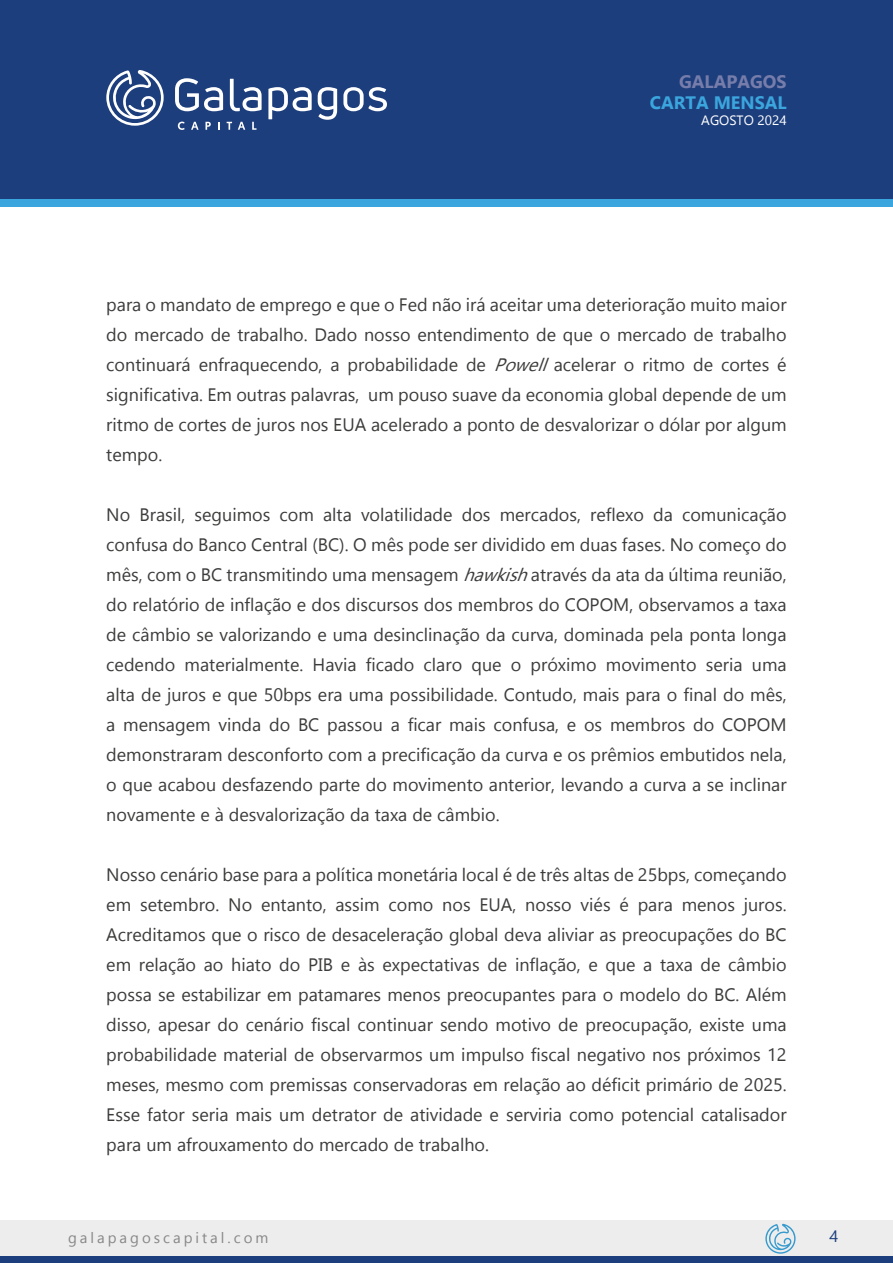
<style>
.page{position:relative;width:893px;height:1263px;background:#fff}
.page>*{position:absolute;margin:0;border:0;box-sizing:border-box;transform-origin:0 0}
.t1{font:18px/30px "Gadugi";color:#3c3c3b;text-align:justify}
.t2{font:700 18px "Gadugi";color:#3ba6de}
.t3{font:700 18px "Gadugi";color:#777dab}
.t4{font:16.5px "Gadugi";color:#1d3e7c}
.t5{font:15px "Gadugi";letter-spacing:.2em;color:#878787}
.t6{font:13.5px "Gadugi";color:#fff}
.s1{font-style:italic}
</style>
<div class="page">
<div style="left:0;top:0;width:893px;height:200px;background:#1d3e7c"></div>
<div style="left:0;top:200px;width:893px;height:7px;background:#3ba6de"></div>
<svg style="left:178px;top:122px;width:7px;height:8px"></svg>
<svg style="left:191px;top:122px;width:8px;height:8px"></svg>
<svg style="left:205px;top:122px;width:6px;height:8px"></svg>
<svg style="left:218px;top:122px;width:2px;height:8px"></svg>
<svg style="left:227px;top:122px;width:5px;height:8px"></svg>
<svg style="left:238px;top:122px;width:7px;height:8px"></svg>
<svg style="left:252px;top:122px;width:4px;height:8px"></svg>
<svg style="left:106px;top:70px;width:58px;height:56px"></svg>
<svg style="left:175px;top:78px;width:48px;height:33px"></svg>
<svg style="left:230px;top:79px;width:32px;height:32px"></svg>
<svg style="left:268px;top:87px;width:44px;height:32px"></svg>
<svg style="left:318px;top:87px;width:19px;height:33px"></svg>
<svg style="left:343px;top:87px;width:44px;height:24px"></svg>
<div style="left:0;top:1220px;width:893px;height:43px;background:#ededed"></div>
<div style="left:0;top:1256px;width:893px;height:7px;background:#1d3e7c"></div>
<svg style="left:765px;top:1224px;width:31px;height:30px"></svg>
<p class="t3" style="left:679px;top:70px;width:109px">GALAPAGOS</p>
<p class="t2" style="left:650px;top:92px;width:138px">CARTA MENSAL</p>
<p class="t6" style="left:701px;top:112px;width:87px">AGOSTO 2024</p>
<p class="t1" style="left:106px;top:289px;width:682px">para o mandato de emprego e que o Fed não irá aceitar uma deterioração muito maior do mercado de trabalho. Dado nosso entendimento de que o mercado de trabalho continuará enfraquecendo, a probabilidade de <span class="s1">Powell</span>acelerar o ritmo de cortes é significativa. Em outras palavras, um pouso suave da economia global depende de um ritmo de cortes de juros nos EUA acelerado a ponto de desvalorizar o dólar por algum tempo.</p>
<p class="t1" style="left:106px;top:499px;width:682px">No Brasil, seguimos com alta volatilidade dos mercados, reflexo da comunicação confusa do Banco Central (BC). O mês pode ser dividido em duas fases. No começo do mês, com o BC transmitindo uma mensagem <span class="s1">hawkish</span>através da ata da última reunião, do relatório de inflação e dos discursos dos membros do COPOM, observamos a taxa de câmbio se valorizando e uma desinclinação da curva, dominada pela ponta longa cedendo materialmente. Havia ficado claro que o próximo movimento seria uma alta de juros e que 50bps era uma possibilidade. Contudo, mais para o final do mês, a mensagem vinda do BC passou a ficar mais confusa, e os membros do COPOM demonstraram desconforto com a precificação da curva e os prêmios embutidos nela, o que acabou desfazendo parte do movimento anterior, levando a curva a se inclinar novamente e à desvalorização da taxa de câmbio.</p>
<p class="t1" style="left:106px;top:859px;width:682px">Nosso cenário base para a política monetária local é de três altas de 25bps, começando em setembro. No entanto, assim como nos EUA, nosso viés é para menos juros.<br>Acreditamos que o risco de desaceleração global deva aliviar as preocupações do BC em relação ao hiato do PIB e às expectativas de inflação, e que a taxa de câmbio possa se estabilizar em patamares menos preocupantes para o modelo do BC. Além disso, apesar do cenário fiscal continuar sendo motivo de preocupação, existe uma probabilidade material de observarmos um impulso fiscal negativo nos próximos 12 meses, mesmo com premissas conservadoras em relação ao déficit primário de 2025.<br>Esse fator seria mais um detrator de atividade e serviria como potencial catalisador para um afrouxamento do mercado de trabalho.</p>
<p class="t5" style="left:68px;top:1229px;width:202px">galapagoscapital.com</p>
<p class="t4" style="left:829px;top:1226px;width:10px">4</p>
</div>
